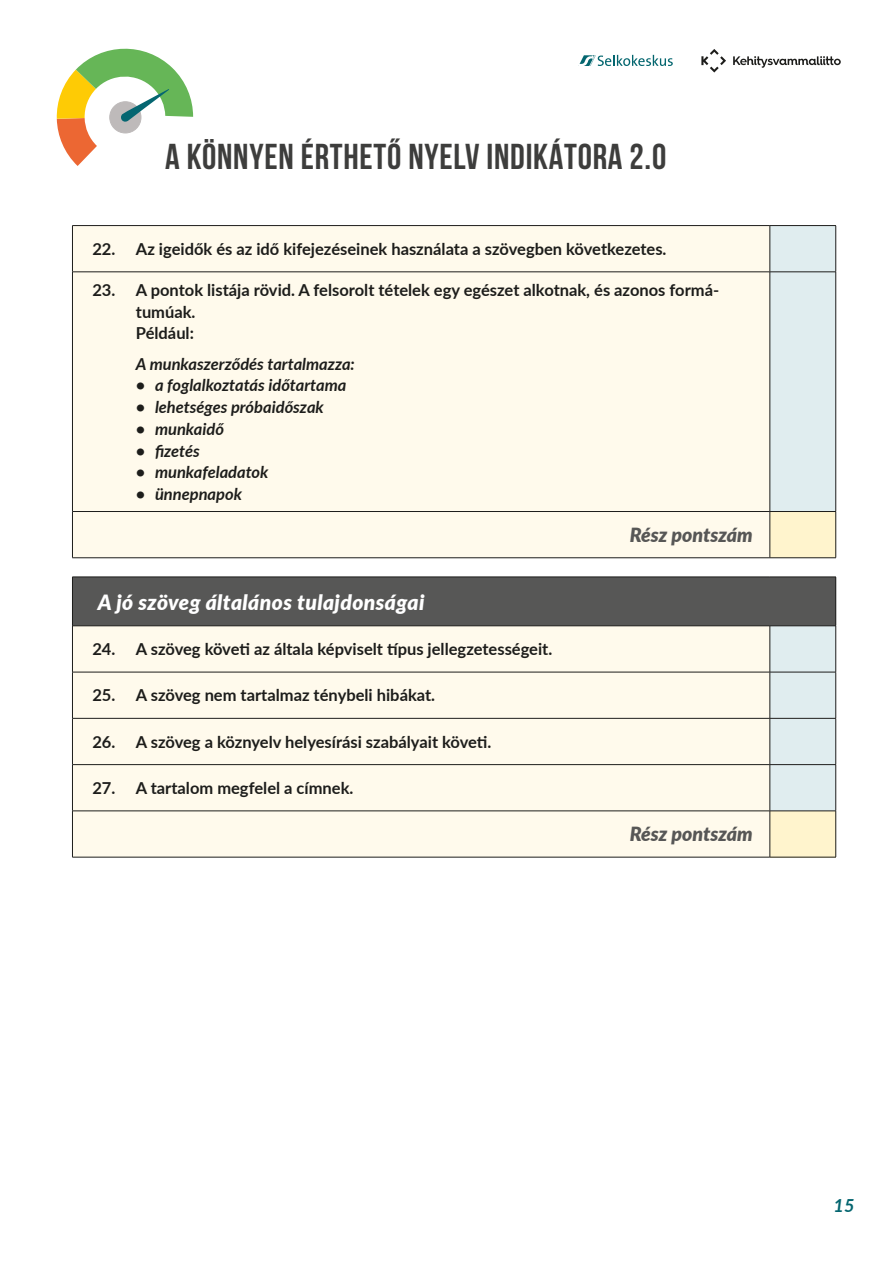
<style>
.page{position:relative;width:893px;height:1263px;background:#fff}
.page>*{position:absolute;margin:0;border:0;box-sizing:border-box;transform-origin:0 0}
.t1{font:700 36px "Bebas Neue";letter-spacing:.02em;color:#3d3d3c}
.t2{font:italic 900 21px "Lato";letter-spacing:.02em;color:#fff}
.Táblázat_sor{font:italic 900 19.5px "Lato";color:#575756}
.t3{font:italic 700 18px "Lato";color:#056670}
.Táblázat_sor-2{font:700 16.5px/21.8px "Lato";color:#1d1d1b}
.Táblázat_sor-3{font:italic 700 16.5px "Lato";color:#1d1d1b}
</style>
<div class="page">
<svg style="left:57px;top:49px;width:136px;height:117px"></svg>
<svg style="left:578px;top:55px;width:95px;height:11px"></svg>
<svg style="left:701px;top:49px;width:25px;height:24px"></svg>
<svg style="left:733px;top:56px;width:108px;height:12px"></svg>
<div style="left:73px;top:226px;width:697px;height:331px;background:#fffaec"></div>
<div style="left:771px;top:226px;width:64px;height:285px;background:#e0edef"></div>
<div style="left:770px;top:511px;width:66px;height:47px;background:#fff4cd"></div>
<hr style="left:72px;top:225px;width:698px;height:1px;background:#1d1d1b">
<hr style="left:72px;top:226px;width:1px;height:46px;background:#1d1d1b">
<hr style="left:770px;top:225px;width:66px;height:1px;background:#1d1d1b">
<hr style="left:770px;top:226px;width:1px;height:46px;background:#1d1d1b">
<hr style="left:835px;top:226px;width:1px;height:46px;background:#1d1d1b">
<hr style="left:72px;top:272px;width:698px;height:1px;background:#1d1d1b">
<hr style="left:72px;top:272px;width:1px;height:239px;background:#1d1d1b">
<hr style="left:770px;top:272px;width:66px;height:1px;background:#1d1d1b">
<hr style="left:770px;top:272px;width:1px;height:239px;background:#1d1d1b">
<hr style="left:835px;top:272px;width:1px;height:239px;background:#1d1d1b">
<hr style="left:72px;top:511px;width:698px;height:1px;background:#1d1d1b">
<hr style="left:72px;top:512px;width:1px;height:46px;background:#1d1d1b">
<hr style="left:770px;top:511px;width:66px;height:1px;background:#1d1d1b">
<hr style="left:770px;top:512px;width:1px;height:46px;background:#1d1d1b">
<hr style="left:835px;top:512px;width:1px;height:46px;background:#1d1d1b">
<hr style="left:72px;top:557px;width:698px;height:1px;background:#1d1d1b">
<hr style="left:770px;top:557px;width:66px;height:1px;background:#1d1d1b">
<div style="left:72px;top:577px;width:764px;height:49px;background:#575756"></div>
<div style="left:73px;top:626px;width:697px;height:231px;background:#fffaec"></div>
<div style="left:771px;top:626px;width:64px;height:185px;background:#e0edef"></div>
<div style="left:770px;top:811px;width:66px;height:46px;background:#fff4cd"></div>
<hr style="left:72px;top:577px;width:698px;height:1px;background:#1d1d1b">
<hr style="left:72px;top:577px;width:1px;height:49px;background:#1d1d1b">
<hr style="left:770px;top:577px;width:66px;height:1px;background:#1d1d1b">
<hr style="left:835px;top:577px;width:1px;height:49px;background:#1d1d1b">
<hr style="left:72px;top:625px;width:698px;height:1px;background:#1d1d1b">
<hr style="left:72px;top:626px;width:1px;height:46px;background:#1d1d1b">
<hr style="left:770px;top:625px;width:66px;height:1px;background:#1d1d1b">
<hr style="left:770px;top:626px;width:1px;height:46px;background:#1d1d1b">
<hr style="left:835px;top:626px;width:1px;height:46px;background:#1d1d1b">
<hr style="left:72px;top:672px;width:698px;height:1px;background:#1d1d1b">
<hr style="left:72px;top:672px;width:1px;height:46px;background:#1d1d1b">
<hr style="left:770px;top:672px;width:66px;height:1px;background:#1d1d1b">
<hr style="left:770px;top:672px;width:1px;height:46px;background:#1d1d1b">
<hr style="left:835px;top:672px;width:1px;height:46px;background:#1d1d1b">
<hr style="left:72px;top:718px;width:698px;height:1px;background:#1d1d1b">
<hr style="left:72px;top:718px;width:1px;height:46px;background:#1d1d1b">
<hr style="left:770px;top:718px;width:66px;height:1px;background:#1d1d1b">
<hr style="left:770px;top:718px;width:1px;height:46px;background:#1d1d1b">
<hr style="left:835px;top:718px;width:1px;height:46px;background:#1d1d1b">
<hr style="left:72px;top:764px;width:698px;height:1px;background:#1d1d1b">
<hr style="left:72px;top:765px;width:1px;height:46px;background:#1d1d1b">
<hr style="left:770px;top:764px;width:66px;height:1px;background:#1d1d1b">
<hr style="left:770px;top:765px;width:1px;height:46px;background:#1d1d1b">
<hr style="left:835px;top:765px;width:1px;height:46px;background:#1d1d1b">
<hr style="left:72px;top:811px;width:698px;height:1px;background:#1d1d1b">
<hr style="left:72px;top:811px;width:1px;height:46px;background:#1d1d1b">
<hr style="left:770px;top:811px;width:66px;height:1px;background:#1d1d1b">
<hr style="left:770px;top:811px;width:1px;height:46px;background:#1d1d1b">
<hr style="left:835px;top:811px;width:1px;height:46px;background:#1d1d1b">
<hr style="left:72px;top:857px;width:698px;height:1px;background:#1d1d1b">
<hr style="left:770px;top:857px;width:66px;height:1px;background:#1d1d1b">
<h1 class="t1" style="left:165px;top:136px;width:503px">A KÖNNYEN ÉRTHETŐ NYELV INDIKÁTORA 2.0</h1>
<p class="Táblázat_sor-2" style="left:92px;top:237px;width:576px">22. Az igeidők és az idő kifejezéseinek használata a szövegben következetes.</p>
<p class="Táblázat_sor-2" style="left:136px;top:278px;width:583px;text-indent:-44px">23. A pontok listája rövid. A felsorolt tételek egy egészet alkotnak, és azonos formá&shy;tumúak.</p>
<p class="Táblázat_sor-2" style="left:136px;top:322px;width:60px">Például:</p>
<p class="Táblázat_sor-3" style="left:136px;top:351px;width:221px">A munkaszerződés tartalmazza:</p>
<p class="Táblázat_sor-3" style="left:136px;top:373px;width:212px">• a foglalkoztatás időtartama</p>
<p class="Táblázat_sor-3" style="left:136px;top:395px;width:189px">• lehetséges próbaidőszak</p>
<p class="Táblázat_sor-3" style="left:136px;top:417px;width:90px">• munkaidő</p>
<p class="Táblázat_sor-3" style="left:136px;top:438px;width:65px">• fizetés</p>
<p class="Táblázat_sor-3" style="left:136px;top:460px;width:134px">• munkafeladatok</p>
<p class="Táblázat_sor-3" style="left:136px;top:482px;width:108px">• ünnepnapok</p>
<p class="Táblázat_sor" style="left:630px;top:520px;width:124px">Rész pontszám</p>
<p class="t2" style="left:98px;top:586px;width:328px">A jó szöveg általános tulajdonságai</p>
<p class="Táblázat_sor-2" style="left:92px;top:637px;width:461px">24. A szöveg követi az általa képviselt típus jellegzetességeit.</p>
<p class="Táblázat_sor-2" style="left:92px;top:684px;width:344px">25. A szöveg nem tartalmaz ténybeli hibákat.</p>
<p class="Táblázat_sor-2" style="left:92px;top:730px;width:401px">26. A szöveg a köznyelv helyesírási szabályait követi.</p>
<p class="Táblázat_sor-2" style="left:92px;top:776px;width:263px">27. A tartalom megfelel a címnek.</p>
<p class="Táblázat_sor" style="left:630px;top:820px;width:124px">Rész pontszám</p>
<p class="t3" style="left:834px;top:1192px;width:22px">15</p>
</div>
